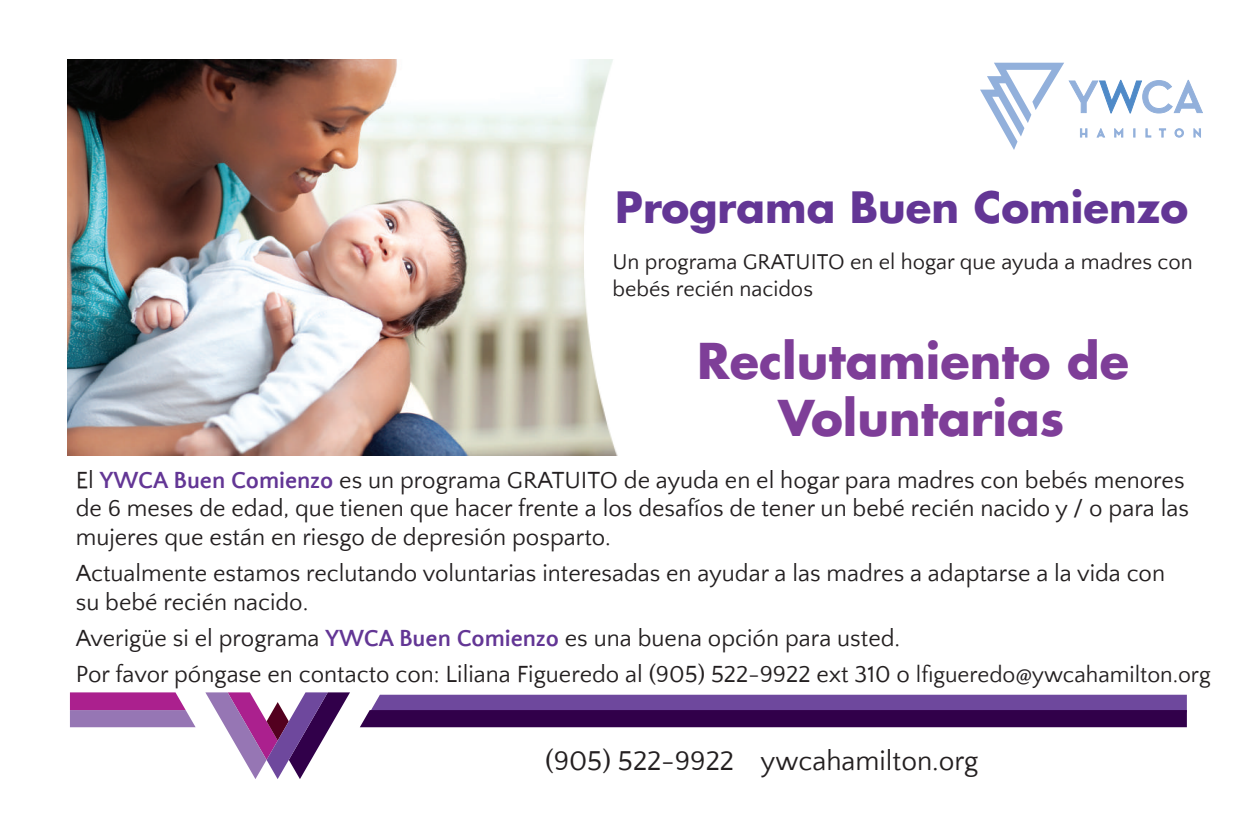
<style>
.page{position:relative;width:1260px;height:828px;background:#fff}
.page>*{position:absolute;margin:0;border:0;box-sizing:border-box;transform-origin:0 0}
.t1{font:700 48px/57.6px "Futura Std";color:#7e3e98;text-align:center}
.t2{font:700 42px "Futura Std";color:#633695}
.t3{font:28px "Quattrocento Sans";color:#231f20}
.t4{font:24px/28.8px "Quattrocento Sans";color:#231f20}
.t5{font:22px/26.4px "Quattrocento Sans";color:#231f20}
.s1{font-weight:700;color:#633695}
.s2{font-size:23px}
</style>
<div class="page">
<img style="left:67px;top:59px;width:518px;height:396px">
<img style="left:585px;top:59px;width:602px;height:669px">
<svg style="left:980px;top:63px;width:223px;height:87px"></svg>
<svg style="left:70px;top:692px;width:126px;height:35px;background:#a95daa"></svg>
<svg style="left:205px;top:692px;width:145px;height:87px"></svg>
<svg style="left:360px;top:695px;width:827px;height:32px;background:#4f2472"></svg>
<h2 class="t2" style="left:615px;top:179px;width:574px">Programa Buen Comienzo</h2>
<p class="t5" style="left:613px;top:250px;width:582px">Un programa GRATUITO en el hogar que ayuda a madres con bebés recién nacidos</p>
<h1 class="t1" style="left:697px;top:331px;width:433px">Reclutamiento de<br>Voluntarias</h1>
<p class="t4" style="left:76px;top:466px;width:1115px">El <span class="s1">YWCA Buen Comienzo</span> es un programa GRATUITO de ayuda en el hogar para madres con bebés menores de 6 meses de edad, que tienen que hacer frente a los desafíos de tener un bebé recién nacido y / o para las mujeres que están en riesgo de depresión posparto.</p>
<p class="t4" style="left:76px;top:560px;width:1091px">Actualmente estamos reclutando voluntarias interesadas en ayudar a las madres a adaptarse a la vida con su bebé recién nacido.</p>
<p class="t4" style="left:76px;top:621px;width:1137px;line-height:36px">Averigüe si el programa <span class="s1">YWCA Buen Comienzo</span> es una buena opción para usted.<br>Por favor póngase en contacto con: Liliana Figueredo al (905) 522-9922 ext 310 o <span class="s2">lfigueredo@ywcahamilton.org</span></p>
<p class="t3" style="left:545px;top:746px;width:435px">(905) 522-9922 ywcahamilton.org</p>
</div>
